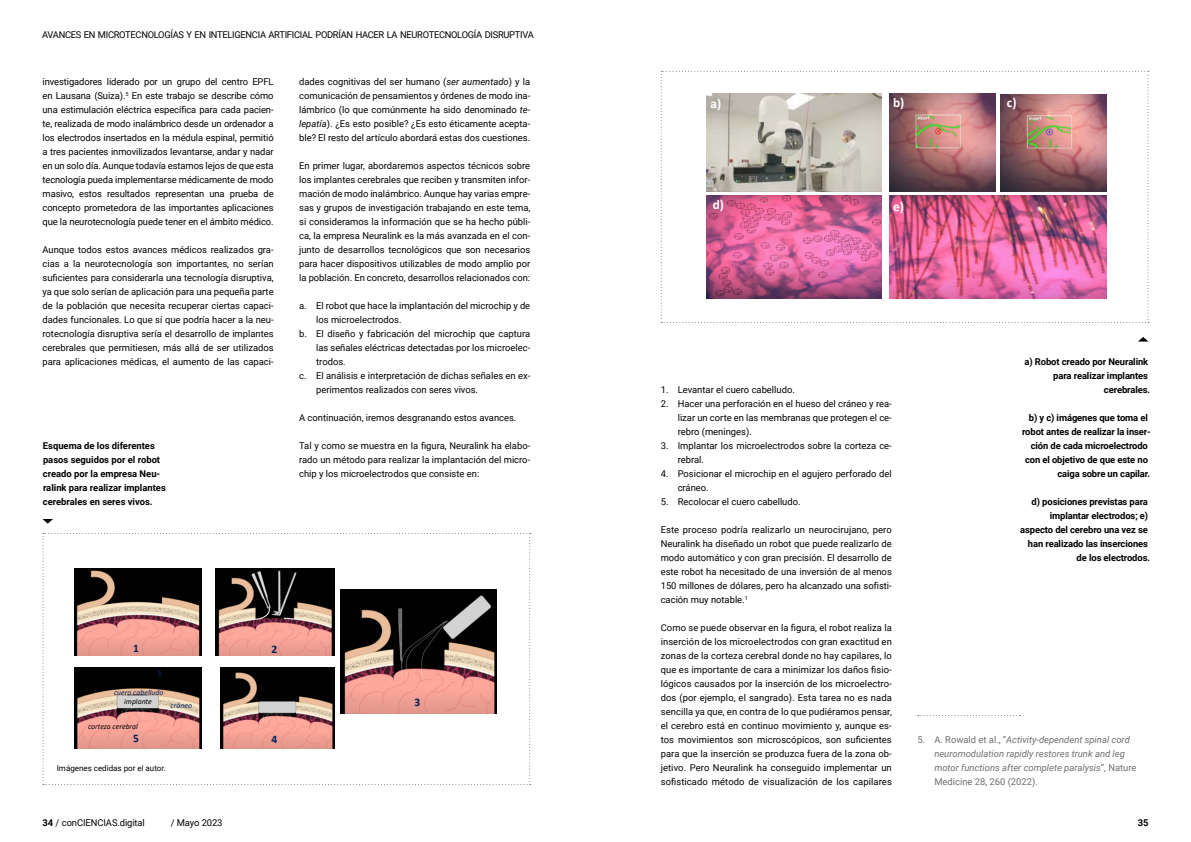
<style>
.page{position:relative;width:1191px;height:842px;background:#fff}
.page>*{position:absolute;margin:0;border:0;box-sizing:border-box;transform-origin:0 0}
.t1{font:700 13.3px "Calibri";color:#fff}
.t2{font:700 11.5px "Calibri";color:#002060}
.t3{font:9.4px/14px "Roboto";color:#000;text-align:justify}
.t4{font:700 9.4px/14px "Roboto";letter-spacing:-.01em;color:#000;text-align:right}
.t5{font:italic 9.4px/14px "Roboto";color:#706f6f}
.t6{font:9.4px "Roboto";letter-spacing:-.03em;color:#000}
.t7{font:700 8.6px "Calibri";color:#002060}
.t8{font:8px "Roboto";color:#000}
.t9{font:italic 7.7px "Calibri";color:#000}
.t10{font:italic 7.7px "Calibri";color:#002060}
.s1{font-style:italic}
.s2{font-style:normal}
.s3{font-weight:700}
</style>
<div class="page">
<svg style="left:43px;top:533px;width:488px;height:252px"></svg>
<svg style="left:43px;top:519px;width:10px;height:5px"></svg>
<svg style="left:660px;top:71px;width:489px;height:252px"></svg>
<img style="left:706px;top:93px;width:175px;height:98px">
<img style="left:706px;top:196px;width:175px;height:102px">
<img style="left:1000px;top:94px;width:106px;height:97px">
<img style="left:889px;top:94px;width:106px;height:97px">
<img style="left:889px;top:196px;width:217px;height:102px">
<svg style="left:918px;top:715px;width:102px;height:1px"></svg>
<svg style="left:1138px;top:337px;width:10px;height:5px"></svg>
<p class="t6" style="left:42px;top:28px;width:493px">AVANCES EN MICROTECNOLOGÍAS Y EN INTELIGENCIA ARTIFICIAL PODRÍAN HACER LA NEUROTECNOLOGÍA DISRUPTIVA</p>
<p class="t3" style="left:43px;top:74px;width:233px">investigadores liderado por un grupo del centro EPFL en Lausana (Suiza).<sup>5</sup> En este trabajo se describe cómo una estimulación eléctrica específica para cada pacien&shy;te, realizada de modo inalámbrico desde un ordenador a los electrodos insertados en la médula espinal, permitió a tres pacientes inmovilizados levantarse, andar y nadar en un solo día. Aunque todavía estamos lejos de que esta tecnología pueda implementarse médicamente de modo masivo, estos resultados representan una prueba de concepto prometedora de las importantes aplicaciones que la neurotecnología puede tener en el ámbito médico.</p>
<p class="t3" style="left:43px;top:242px;width:233px">Aunque todos estos avances médicos realizados gra&shy;cias a la neurotecnología son importantes, no serían suficientes para considerarla una tecnología disruptiva, ya que solo serían de aplicación para una pequeña parte de la población que necesita recuperar ciertas capaci&shy;dades funcionales. Lo que sí que podría hacer a la neu&shy;rotecnología disruptiva sería el desarrollo de implantes cerebrales que permitiesen, más allá de ser utilizados para aplicaciones médicas, el aumento de las capaci-</p>
<p class="t4" style="left:43px;top:438px;width:124px;text-align:left">Esquema de los diferentes pasos seguidos por el robot creado por la empresa Neu&shy;ralink para realizar implantes cerebrales en seres vivos.</p>
<p class="t3" style="left:299px;top:74px;width:233px">dades cognitivas del ser humano (<span class="s1">ser aumentado</span>) y la comunicación de pensamientos y órdenes de modo ina&shy;lámbrico (lo que comúnmente ha sido denominado <span class="s1">te&shy;lepatía</span>). ¿Es esto posible? ¿Es esto éticamente acepta&shy;ble? El resto del artículo abordará estas dos cuestiones.</p>
<p class="t3" style="left:299px;top:158px;width:233px">En primer lugar, abordaremos aspectos técnicos sobre los implantes cerebrales que reciben y transmiten infor&shy;mación de modo inalámbrico. Aunque hay varias empre&shy;sas y grupos de investigación trabajando en este tema, si consideramos la información que se ha hecho públi&shy;ca, la empresa Neuralink es la más avanzada en el con&shy;junto de desarrollos tecnológicos que son necesarios para hacer dispositivos utilizables de modo amplio por la población. En concreto, desarrollos relacionados con:</p>
<p class="t3" style="left:316px;top:298px;width:216px;text-indent:-17px">a. El robot que hace la implantación del microchip y de los microelectrodos.</p>
<p class="t3" style="left:316px;top:326px;width:216px;text-indent:-17px">b. El diseño y fabricación del microchip que captura las señales eléctricas detectadas por los microelec&shy;trodos.</p>
<p class="t3" style="left:316px;top:368px;width:216px;text-indent:-17px">c. El análisis e interpretación de dichas señales en ex&shy;perimentos realizados con seres vivos.</p>
<p class="t3" style="left:299px;top:410px;width:219px">A continuación, iremos desgranando estos avances.</p>
<p class="t3" style="left:299px;top:438px;width:233px">Tal y como se muestra en la figura, Neuralink ha elabo&shy;rado un método para realizar la implantación del micro&shy;chip y los microelectrodos que consiste en:</p>
<p class="t2" style="left:133px;top:640px;width:7px">1</p>
<p class="t2" style="left:271px;top:641px;width:7px">2</p>
<p class="t7" style="left:158px;top:667px;width:6px">1</p>
<p class="t10" style="left:114px;top:687px;width:51px">cuero cabelludo</p>
<p class="t9" style="left:124px;top:696px;width:29px">implante</p>
<p class="t10" style="left:171px;top:700px;width:23px">cráneo</p>
<p class="t9" style="left:88px;top:721px;width:51px">corteza cerebral</p>
<p class="t2" style="left:133px;top:730px;width:7px">5</p>
<p class="t8" style="left:57px;top:762px;width:110px">Imágenes cedidas por el autor.</p>
<p class="t2" style="left:271px;top:731px;width:7px">4</p>
<p class="t2" style="left:414px;top:694px;width:7px">3</p>
<p class="t1" style="left:710px;top:94px;width:12px">a)</p>
<p class="t1" style="left:893px;top:93px;width:13px">b)</p>
<p class="t1" style="left:713px;top:195px;width:13px">d)</p>
<p class="t1" style="left:893px;top:197px;width:12px">e)</p>
<p class="t1" style="left:1007px;top:93px;width:11px">c)</p>
<p class="t3" style="left:660px;top:382px;width:136px">1. Levantar el cuero cabelludo.</p>
<p class="t3" style="left:677px;top:396px;width:216px;text-indent:-17px">2. Hacer una perforación en el hueso del cráneo y rea&shy;lizar un corte en las membranas que protegen el ce&shy;rebro (meninges).</p>
<p class="t3" style="left:677px;top:438px;width:216px;text-indent:-17px">3. Implantar los microelectrodos sobre la corteza ce&shy;rebral.</p>
<p class="t3" style="left:677px;top:466px;width:216px;text-indent:-17px">4. Posicionar el microchip en el agujero perforado del cráneo.</p>
<p class="t3" style="left:660px;top:494px;width:141px">5. Recolocar el cuero cabelludo.</p>
<p class="t3" style="left:660px;top:522px;width:233px">Este proceso podría realizarlo un neurocirujano, pero Neuralink ha diseñado un robot que puede realizarlo de modo automático y con gran precisión. El desarrollo de este robot ha necesitado de una inversión de al menos 150 millones de dólares, pero ha alcanzado una sofisti&shy;cación muy notable.<sup>1</sup></p>
<p class="t3" style="left:660px;top:620px;width:233px">Como se puede observar en la figura, el robot realiza la inserción de los microelectrodos con gran exactitud en zonas de la corteza cerebral donde no hay capilares, lo que es importante de cara a minimizar los daños fisio&shy;lógicos causados por la inserción de los microelectro&shy;dos (por ejemplo, el sangrado). Esta tarea no es nada sencilla ya que, en contra de lo que pudiéramos pensar, el cerebro está en continuo movimiento y, aunque es&shy;tos movimientos son microscópicos, son suficientes para que la inserción se produzca fuera de la zona ob&shy;jetivo. Pero Neuralink ha conseguido implementar un sofisticado método de visualización de los capilares</p>
<p class="t4" style="left:1024px;top:354px;width:127px">a) Robot creado por Neuralink para realizar implantes cerebrales.</p>
<p class="t4" style="left:1028px;top:410px;width:121px">b) y c) imágenes que toma el</p>
<p class="t4" style="left:1022px;top:424px;width:130px">robot antes de realizar la inser-</p>
<p class="t4" style="left:1030px;top:438px;width:119px">ción de cada microelectrodo</p>
<p class="t4" style="left:1025px;top:452px;width:124px">con el objetivo de que este no</p>
<p class="t4" style="left:1057px;top:466px;width:94px">caiga sobre un capilar.</p>
<p class="t4" style="left:1020px;top:494px;width:131px">d) posiciones previstas para implantar electrodos; e) aspecto del cerebro una vez se han realizado las inserciones de los electrodos.</p>
<p class="t5" style="left:934px;top:732px;width:204px;text-indent:-17px"><span class="s2">5. A. Rowald et al., “</span>Activity-dependent spinal cord neuromodulation rapidly restores trunk and leg motor functions after complete paralysis<span class="s2">”, Nature Medicine 28, 260 (2022).</span></p>
<p class="t3" style="left:43px;top:816px;width:104px"><span class="s3">34</span> / conCIENCIAS.digital</p>
<p class="t3" style="left:171px;top:816px;width:53px">/ Mayo 2023</p>
<p class="t4" style="left:1137px;top:816px;width:12px">35</p>
</div>
